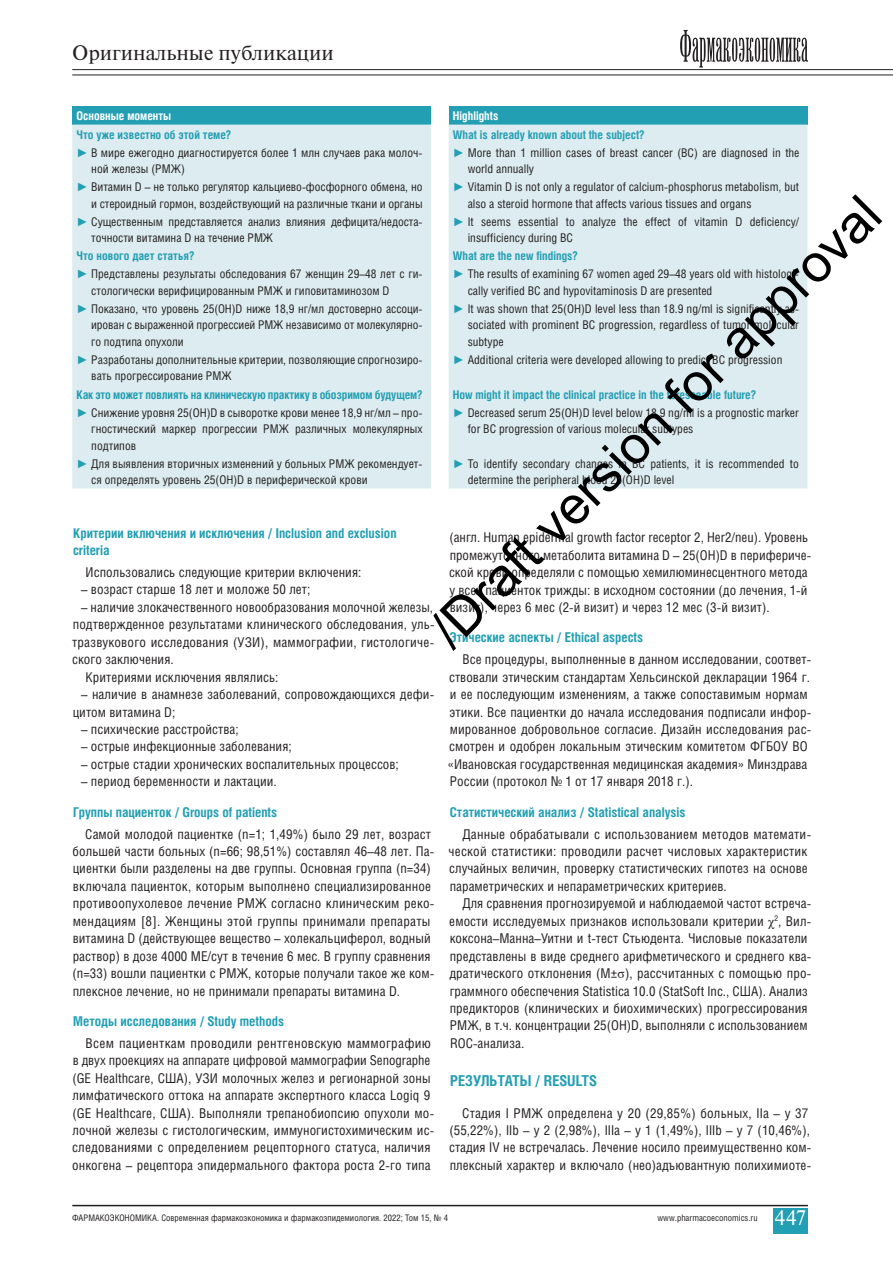
<style>
.page{position:relative;width:893px;height:1263px;background:#fff}
.page>*{position:absolute;margin:0;border:0;box-sizing:border-box;transform-origin:0 0}
.t1{font:53.1px "Arial";color:#000}
.t2{font:21px "Newton";color:#231f20}
.t3{font:21px "Newton";color:#fff}
.t4{font:700 15px "Helios Cond";color:#239fb3}
.t5{font:13.5px/17.4px "Helios Cond";letter-spacing:.005em;color:#231f20}
.t6{font:700 13.5px/17.4px "Helios Cond";color:#239fb3}
.t7{font:12px/18px "Helios Cond";color:#231f20}
.t8{font:700 12px/18px "Helios Cond";letter-spacing:-.01em;color:#239fb3}
.t9{font:700 12px "Helios Cond";color:#fff}
.t10{font:9px "Helios Cond";color:#231f20}
.s1{font-weight:700;color:#239fb3}
.s2{font-family:"Arial";font-weight:900;color:#239fb3}
.s3{font-family:"Arial";font-weight:900}
.s4{font-weight:400;color:#231f20}
.s5{font-family:"Times New Roman"}
</style>
<div class="page">
<div style="left:774px;top:1208px;width:34px;height:26px;background:#239fb3"></div>
<hr style="left:72px;top:69px;width:821px;height:1px;background:#231f20">
<hr style="left:72px;top:75px;width:821px;height:1px;background:#231f20">
<hr style="left:72px;top:1205px;width:736px;height:1px;background:#231f20">
<svg style="left:680px;top:30px;width:128px;height:37px"></svg>
<div style="left:72px;top:106px;width:359px;height:19px;background:#239fb3"></div>
<div style="left:72px;top:125px;width:359px;height:363px;background:#ddecf0"></div>
<div style="left:449px;top:106px;width:358px;height:19px;background:#239fb3"></div>
<div style="left:449px;top:125px;width:358px;height:363px;background:#ddecf0"></div>
<h2 class="t2" style="left:72px;top:37px;width:263px">Оригинальные публикации</h2>
<p class="t9" style="left:77px;top:109px;width:96px">Основные моменты</p>
<p class="t7" style="left:77px;top:125px;width:348px"><span class="s1">Что уже известно об этой теме?<br></span><span class="s2">►</span> В мире ежегодно диагностируется более 1 млн случаев рака молоч-</p>
<p class="t7" style="left:77px;top:160px;width:347px;text-indent:15px">ной железы (РМЖ)<br><span class="s2">►</span> Витамин D – не только регулятор кальциево-фосфорного обмена, но</p>
<p class="t7" style="left:77px;top:194px;width:348px;text-align:right">и стероидный гормон, воздействующий на различные ткани и органы <span class="s2">►</span> Существенным представляется анализ влияния дефицита/недоста-</p>
<p class="t7" style="left:91px;top:229px;width:183px">точности витамина D на течение РМЖ</p>
<p class="t7" style="left:77px;top:247px;width:348px"><span class="s1">Что нового дает статья?<br></span><span class="s2">►</span> Представлены результаты обследования 67 женщин 29–48 лет с ги-</p>
<p class="t7" style="left:77px;top:281px;width:348px;text-indent:15px">стологически верифицированным РМЖ и гиповитаминозом D<br><span class="s2">►</span> Показано, что уровень 25(OH)D ниже 18,9 нг/мл достоверно ассоци-</p>
<p class="t7" style="left:91px;top:317px;width:333px;line-height:16.5px">ирован с выраженной прогрессией РМЖ независимо от молекулярно&shy;го подтипа опухоли</p>
<p class="t7" style="left:91px;top:351px;width:333px;line-height:16.5px;text-indent:-15px"><span class="s2">►</span> Разработаны дополнительные критерии, позволяющие спрогнозиро&shy;вать прогрессирование РМЖ</p>
<p class="t8" style="left:77px;top:385px;width:348px">Как это может повлиять на клиническую практику в обозримом будущем? <span class="s3">►</span> <span class="s4">Снижение уровня 25(OH)D в сыворотке крови менее 18,9 нг/мл – про-</span></p>
<p class="t7" style="left:91px;top:420px;width:333px;line-height:16.5px">гностический маркер прогрессии РМЖ различных молекулярных подтипов</p>
<p class="t7" style="left:91px;top:455px;width:333px;line-height:16.5px;text-indent:-15px"><span class="s2">►</span> Для выявления вторичных изменений у больных РМЖ рекомендует&shy;ся определять уровень 25(OH)D в периферической крови</p>
<p class="t9" style="left:453px;top:109px;width:47px">Highlights</p>
<p class="t7" style="left:453px;top:125px;width:348px"><span class="s1">What is already known about the subject?<br></span><span class="s2">►</span> More than 1 million cases of breast cancer (BC) are diagnosed in the</p>
<p class="t7" style="left:453px;top:160px;width:348px;text-indent:15px">world annually<br><span class="s2">►</span> Vitamin D is not only a regulator of calcium-phosphorus metabolism, but</p>
<p class="t7" style="left:453px;top:194px;width:348px;text-indent:15px">also a steroid hormone that affects various tissues and organs<br><span class="s2">►</span> It seems essential to analyze the effect of vitamin D deficiency/</p>
<p class="t7" style="left:468px;top:229px;width:107px">insufficiency during BC</p>
<p class="t7" style="left:453px;top:247px;width:348px"><span class="s1">What are the new findings?<br></span><span class="s2">►</span> The results of examining 67 women aged 29–48 years old with histologi-</p>
<p class="t7" style="left:453px;top:281px;width:348px;text-indent:15px">cally verified BC and hypovitaminosis D are presented<br><span class="s2">►</span> It was shown that 25(OH)D level less than 18.9 ng/ml is significantly as-</p>
<p class="t7" style="left:468px;top:317px;width:333px;line-height:16.5px">sociated with prominent BC progression, regardless of tumor molecular subtype</p>
<p class="t7" style="left:453px;top:350px;width:331px"><span class="s2">►</span> Additional criteria were developed allowing to predict BC progression</p>
<p class="t7" style="left:453px;top:385px;width:347px"><span class="s1">How might it impact the clinical practice in the foreseeable future?<br></span><span class="s2">►</span> Decreased serum 25(OH)D level below 18.9 ng/ml is a prognostic marker</p>
<p class="t7" style="left:468px;top:420px;width:227px">for BC progression of various molecular subtypes</p>
<p class="t7" style="left:468px;top:455px;width:333px;line-height:16.5px;text-indent:-15px"><span class="s2">►</span> To identify secondary changes in BC patients, it is recommended to determine the peripheral blood 25(OH)D level</p>
<h1 class="t1" style="left:414px;top:611px;width:612px;rotate:-45deg">/Draft version for approval</h1>
<p class="t6" style="left:73px;top:524px;width:325px">Критерии включения и исключения / Inclusion and exclusion criteria</p>
<p class="t5" style="left:86px;top:563px;width:277px">Использовались следующие критерии включения:</p>
<p class="t5" style="left:81px;top:581px;width:231px">– возраст старше 18 лет и моложе 50 лет;</p>
<p class="t5" style="left:81px;top:598px;width:353px">– наличие злокачественного новообразования молочной железы,</p>
<p class="t5" style="left:73px;top:616px;width:363px">подтвержденное результатами клинического обследования, уль-</p>
<p class="t5" style="left:72px;top:633px;width:364px">тразвукового исследования (УЗИ), маммографии, гистологиче-</p>
<p class="t5" style="left:72px;top:650px;width:103px">ского заключения.</p>
<p class="t5" style="left:86px;top:668px;width:194px">Критериями исключения являлись:</p>
<p class="t5" style="left:73px;top:685px;width:363px;text-indent:8px">– наличие в анамнезе заболеваний, сопровождающихся дефи&shy;цитом витамина D;</p>
<p class="t5" style="left:81px;top:720px;width:159px">– психические расстройства;</p>
<p class="t5" style="left:81px;top:738px;width:212px">– острые инфекционные заболевания;</p>
<p class="t5" style="left:81px;top:755px;width:319px">– острые стадии хронических воспалительных процессов;</p>
<p class="t5" style="left:81px;top:772px;width:197px">– период беременности и лактации.</p>
<p class="t6" style="left:73px;top:803px;width:205px">Группы пациенток / Groups of patients</p>
<p class="t5" style="left:72px;top:825px;width:363px;text-indent:13px">Самой молодой пациентке (n=1; 1,49%) было 29 лет, возраст большей части больных (n=66; 98,51%) составлял 46–48 лет. Па&shy;циентки были разделены на две группы. Основная группа (n=34) включала пациенток, которым выполнено специализированное противоопухолевое лечение РМЖ согласно клиническим реко&shy;мендациям [8]. Женщины этой группы принимали препараты витамина D (действующее вещество – холекальциферол, водный раствор) в дозе 4000 МЕ/сут в течение 6 мес. В группу сравнения (n=33) вошли пациентки с РМЖ, которые получали такое же ком&shy;плексное лечение, но не принимали препараты витамина D.</p>
<p class="t6" style="left:73px;top:1012px;width:212px">Методы исследования / Study methods</p>
<p class="t5" style="left:72px;top:1034px;width:364px;text-indent:13px">Всем пациенткам проводили рентгеновскую маммографию в двух проекциях на аппарате цифровой маммографии Senographe (GE Healthcare, США), УЗИ молочных желез и регионарной зоны лимфатического оттока на аппарате экспертного класса Logiq 9 (GE Healthcare, США). Выполняли трепанобиопсию опухоли мо&shy;лочной железы с гистологическим, иммуногистохимическим ис&shy;следованиями с определением рецепторного статуса, наличия онкогена – рецептора эпидермального фактора роста 2-го типа</p>
<p class="t5" style="left:449px;top:528px;width:364px">(англ. Human epidermal growth factor receptor 2, Her2/neu). Уровень промежуточного метаболита витамина D – 25(OH)D в перифериче&shy;ской крови определяли с помощью хемилюминесцентного метода у всех пациенток трижды: в исходном состоянии (до лечения, 1-й визит), через 6 мес (2-й визит) и через 12 мес (3-й визит).</p>
<p class="t6" style="left:450px;top:628px;width:195px">Этические аспекты / Ethical aspects</p>
<p class="t5" style="left:447px;top:650px;width:365px;text-indent:15px">Все процедуры, выполненные в данном исследовании, соответ&shy;ствовали этическим стандартам Хельсинской декларации 1964 г. и ее последующим изменениям, а также сопоставимым нормам этики. Все пациентки до начала исследования подписали инфор&shy;мированное добровольное согласие. Дизайн исследования рас&shy;смотрен и одобрен локальным этическим комитетом ФГБОУ ВО «Ивановская государственная медицинская академия» Минздрава России (протокол № 1 от 17 января 2018 г.).</p>
<p class="t6" style="left:450px;top:803px;width:237px">Статистический анализ / Statistical analysis</p>
<p class="t5" style="left:449px;top:825px;width:364px;text-indent:14px">Данные обрабатывали с использованием методов математи&shy;ческой статистики: проводили расчет числовых характеристик случайных величин, проверку статистических гипотез на основе параметрических и непараметрических критериев.</p>
<p class="t5" style="left:449px;top:894px;width:363px;text-indent:13px">Для сравнения прогнозируемой и наблюдаемой частот встреча&shy;емости исследуемых признаков использовали критерии <span class="s5">χ</span><sup>2</sup>, Вил&shy;коксона–Манна–Уитни и t-тест Стьюдента. Числовые показатели представлены в виде среднего арифметического и среднего ква&shy;дратического отклонения (М±<span class="s5">σ</span>), рассчитанных с помощью про&shy;граммного обеспечения Statistica 10.0 (StatSoft Inc., США). Анализ предикторов (клинических и биохимических) прогрессирования РМЖ, в т.ч. концентрации 25(ОН)D, выполняли с использованием ROC-анализа.</p>
<p class="t4" style="left:450px;top:1071px;width:149px">РЕЗУЛЬТАТЫ / RESULTS</p>
<p class="t5" style="left:449px;top:1104px;width:364px;text-indent:13px">Стадия I РМЖ определена у 20 (29,85%) больных, IIa – у 37 (55,22%), IIb – у 2 (2,98%), IIIа – у 1 (1,49%), IIIb – у 7 (10,46%), стадия IV не встречалась. Лечение носило преимущественно ком&shy;плексный характер и включало (нео)адъювантную полихимиоте-</p>
<p class="t10" style="left:72px;top:1212px;width:377px">ФАРМАКОЭКОНОМИКА. Современная фармакоэкономика и фармакоэпидемиология. 2022; Том 15, № 4</p>
<p class="t10" style="left:657px;top:1212px;width:102px">www.pharmacoeconomics.ru</p>
<h2 class="t3" style="left:775px;top:1202px;width:33px">447</h2>
</div>
